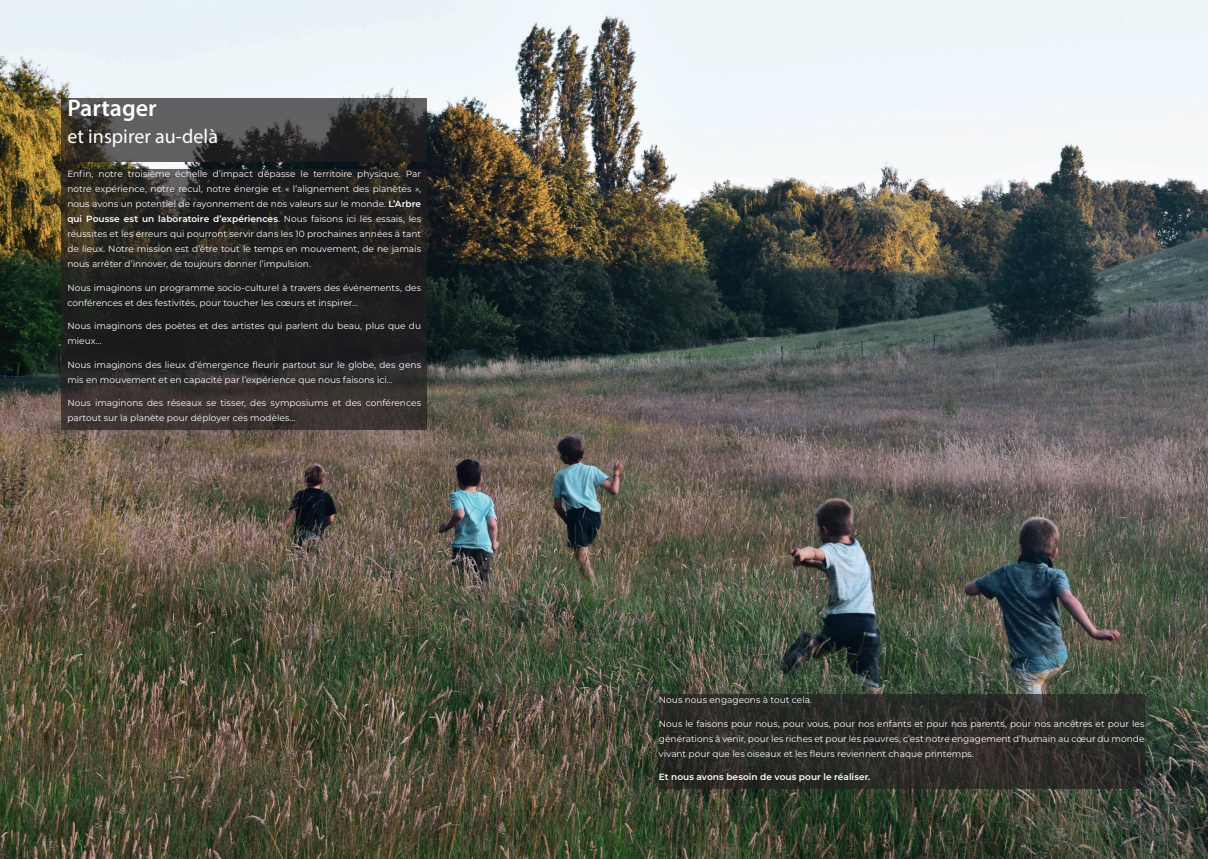
<style>
.page{position:relative;width:1208px;height:859px;background:#fff}
.page>*{position:absolute;margin:0;border:0;box-sizing:border-box;transform-origin:0 0}
.t1{font:600 24px "Myriad Pro";color:#fff}
.t2{font:20px "Myriad Pro";color:#fff}
.t3{font:9px/15px "Montserrat";color:#fff}
.t4{font:600 9px "Montserrat";letter-spacing:.005em;color:#fff}
.s1{font-weight:600}
</style>
<div class="page">
<img style="left:0;top:0;width:1208px;height:859px">
<svg style="left:62px;top:98px;width:365px;height:64px"></svg>
<svg style="left:62px;top:169px;width:365px;height:260px;fill:#1f201f"></svg>
<svg style="left:659px;top:694px;width:485px;height:95px;fill:#2b2b26"></svg>
<h1 class="t1" style="left:67px;top:92px;width:91px">Partager</h1>
<h2 class="t2" style="left:67px;top:124px;width:152px">et inspirer au-delà</h2>
<p class="t3" style="left:67px;top:166px;width:355px;text-align:justify">Enfin, notre troisième échelle d’impact dépasse le territoire physique. Par notre expérience, notre recul, notre énergie et « l’alignement des planètes », nous avons un potentiel de rayonnement de nos valeurs sur le monde. <span class="s1">L’Arbre qui Pousse est un laboratoire d’expériences</span>. Nous faisons ici les essais, les réussites et les erreurs qui pourront servir dans les 10 prochaines années à tant de lieux. Notre mission est d’être tout le temps en mouvement, de ne jamais nous arrêter d’innover, de toujours donner l’impulsion.</p>
<p class="t3" style="left:67px;top:280px;width:355px">Nous imaginons un programme socio-culturel à travers des événements, des conférences et des festivités, pour toucher les cœurs et inspirer…</p>
<p class="t3" style="left:67px;top:318px;width:355px">Nous imaginons des poètes et des artistes qui parlent du beau, plus que du mieux...</p>
<p class="t3" style="left:67px;top:357px;width:355px">Nous imaginons des lieux d’émergence fleurir partout sur le globe, des gens mis en mouvement et en capacité par l’expérience que nous faisons ici…</p>
<p class="t3" style="left:67px;top:395px;width:355px">Nous imaginons des réseaux se tisser, des symposiums et des conférences partout sur la planète pour déployer ces modèles…</p>
<p class="t3" style="left:659px;top:692px;width:155px">Nous nous engageons à tout cela.</p>
<p class="t3" style="left:659px;top:716px;width:487px;text-align:justify">Nous le faisons pour nous, pour vous, pour nos enfants et pour nos parents, pour nos ancêtres et pour les générations à venir, pour les riches et pour les pauvres, c’est notre engagement d’humain au cœur du monde vivant pour que les oiseaux et les fleurs reviennent chaque printemps.</p>
<p class="t4" style="left:659px;top:771px;width:213px">Et nous avons besoin de vous pour le réaliser.</p>
</div>
